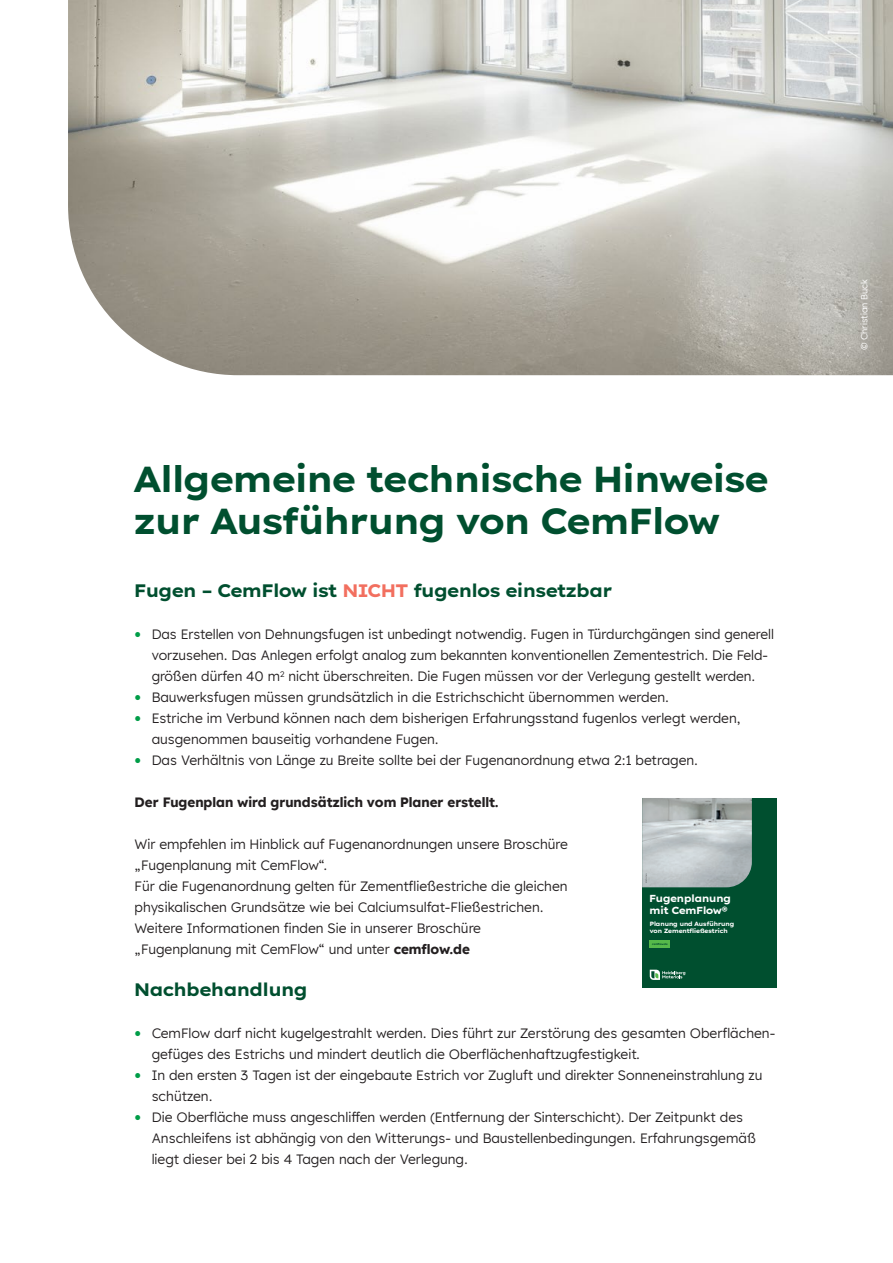
<style>
.page{position:relative;width:893px;height:1263px;background:#fff}
.page>*{position:absolute;margin:0;border:0;box-sizing:border-box;transform-origin:0 0}
.t1{font:700 36px/42px "Lexend Exa HM";color:#004f2f}
.t2{font:700 18px "Lexend Exa HM";color:#004f2f}
.t3{font:13.5px/21px "Lexend HM";color:#231f20}
.t4{font:700 13.5px "Lexend HM";color:#231f20}
.t5{font:700 10.2px/11.6px "Lexend Exa HM";color:#fff}
.t6{font:9px "Lexend HM";color:#fff}
.t7{font:700 6.15px/7.1px "Lexend Exa HM";color:#fff}
.t8{font:700 2.7px "Lexend HM";color:#004f2f}
.s1{color:#f26f5f}
.s2{font-family:"Lexend Exa HM";font-weight:700;font-size:18px;color:#009d48}
.s3{font-weight:700}
</style>
<div class="page">
<img style="left:68px;top:0;width:825px;height:375px">
<div style="left:642px;top:798px;width:134px;height:189px;background:#004f2f"></div>
<img style="left:642px;top:798px;width:110px;height:89px">
<svg style="left:650px;top:970px;width:35px;height:10px"></svg>
<div style="left:650px;top:940px;width:20px;height:8px;background:#55b94a"></div>
<h1 class="t1" style="left:135px;top:456px;width:635px">Allgemeine technische Hinweise zur Ausführung von CemFlow</h1>
<h2 class="t2" style="left:135px;top:576px;width:479px">Fugen – CemFlow ist <span class="s1">NICHT</span> fugenlos einsetzbar</h2>
<p class="t3" style="left:152px;top:623px;width:624px;text-indent:-17px"><span class="s2">•</span> Das Erstellen von Dehnungsfugen ist unbedingt notwendig. Fugen in Türdurchgängen sind generell vorzusehen. Das Anlegen erfolgt analog zum bekannten konventionellen Zementestrich. Die Feld&shy;größen dürfen 40 m<sup>2</sup> nicht überschreiten. Die Fugen müssen vor der Verlegung gestellt werden.</p>
<p class="t3" style="left:135px;top:686px;width:536px"><span class="s2">•</span> Bauwerksfugen müssen grundsätzlich in die Estrichschicht übernommen werden.</p>
<p class="t3" style="left:152px;top:707px;width:591px;text-indent:-17px"><span class="s2">•</span> Estriche im Verbund können nach dem bisherigen Erfahrungsstand fugenlos verlegt werden, ausgenommen bauseitig vorhandene Fugen.</p>
<p class="t3" style="left:135px;top:749px;width:565px"><span class="s2">•</span> Das Verhältnis von Länge zu Breite sollte bei der Fugenanordnung etwa 2:1 betragen.</p>
<p class="t4" style="left:135px;top:791px;width:366px">Der Fugenplan wird grundsätzlich vom Planer erstellt.</p>
<p class="t3" style="left:135px;top:833px;width:435px">Wir empfehlen im Hinblick auf Fugenanordnungen unsere Broschüre „Fugenplanung mit CemFlow“.<br>Für die Fugenanordnung gelten für Zementfließestriche die gleichen physikalischen Grundsätze wie bei Calciumsulfat-Fließestrichen.<br>Weitere Informationen finden Sie in unserer Broschüre „Fugenplanung mit CemFlow“ und unter <span class="s3">cemflow.de</span></p>
<h2 class="t2" style="left:135px;top:975px;width:174px">Nachbehandlung</h2>
<p class="t3" style="left:152px;top:1022px;width:625px;text-indent:-17px"><span class="s2">•</span> CemFlow darf nicht kugelgestrahlt werden. Dies führt zur Zerstörung des gesamten Oberflächen&shy;gefüges des Estrichs und mindert deutlich die Oberflächenhaftzugfestigkeit.</p>
<p class="t3" style="left:152px;top:1064px;width:612px;text-indent:-17px"><span class="s2">•</span> In den ersten 3 Tagen ist der eingebaute Estrich vor Zugluft und direkter Sonneneinstrahlung zu schützen.</p>
<p class="t3" style="left:152px;top:1106px;width:606px;text-indent:-17px"><span class="s2">•</span> Die Oberfläche muss angeschliffen werden (Entfernung der Sinterschicht). Der Zeitpunkt des<br>Anschleifens ist abhängig von den Witterungs- und Baustellenbedingungen. Erfahrungsgemäß liegt dieser bei 2 bis 4 Tagen nach der Verlegung.</p>
<p class="t5" style="left:649px;top:892px;width:83px">Fugenplanung mit CemFlow®</p>
<p class="t7" style="left:650px;top:919px;width:86px">Planung und Ausführung von Zementfließestrich</p>
<p class="t8" style="left:652px;top:942px;width:17px">cemflow.de</p>
<p class="t6" style="left:858px;top:350px;width:72px;rotate:-90deg">© Christian Buck</p>
</div>
